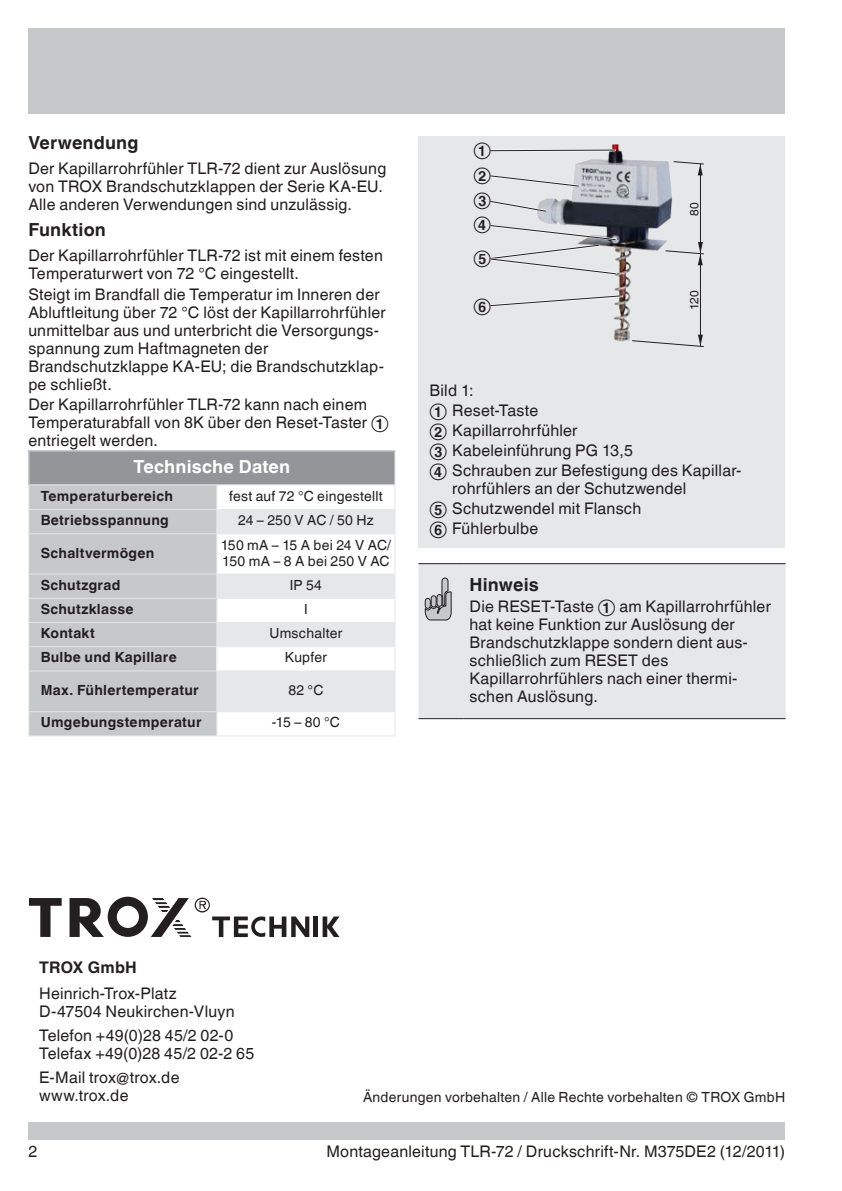
<style>
.page{position:relative;width:842px;height:1191px;background:#fff}
.page>*{position:absolute;margin:0;border:0;box-sizing:border-box;transform-origin:0 0}
.t1{font:700 18px "TROX Helvetica";letter-spacing:.01em;color:#231f20}
.t2{font:700 18px "TROX Helvetica";letter-spacing:.01em;color:#fff}
.t3{font:16px/18px "TROX Helvetica";letter-spacing:.015em;color:#231f20}
.t4{font:700 16px "TROX Helvetica";letter-spacing:.015em;color:#231f20}
.t5{font:14px/16px "TROX Helvetica";letter-spacing:.02em;color:#231f20}
.t6{font:700 14px "TROX Helvetica";letter-spacing:.02em;color:#231f20}
.t7{font:12px "TROX Helvetica";color:#231f20}
</style>
<div class="page">
<div style="left:28px;top:1123px;width:757px;height:17px;background:#c7c8ca"></div>
<div style="left:418px;top:136px;width:367px;height:411px;background:#e6e7e9"></div>
<div style="left:28px;top:28px;width:757px;height:85px;background:#c7c8ca"></div>
<svg style="left:29px;top:898px;width:33px;height:39px"></svg>
<hr style="left:314px;top:916px;width:4px;height:21px;background:#231f20">
<svg style="left:323px;top:916px;width:16px;height:21px"></svg>
<svg style="left:70px;top:896px;width:239px;height:41px"></svg>
<div style="left:29px;top:451px;width:366px;height:34px;background:#939598"></div>
<svg style="left:29px;top:485px;width:187px;height:250px;background:#c7c8ca"></svg>
<hr style="left:28px;top:450px;width:189px;height:1px;background:#e6e7e9">
<hr style="left:28px;top:451px;width:1px;height:33px;background:#e6e7e9">
<hr style="left:217px;top:450px;width:178px;height:1px;background:#e6e7e9">
<hr style="left:394px;top:451px;width:1px;height:33px;background:#e6e7e9">
<hr style="left:28px;top:484px;width:189px;height:1px;background:#e6e7e9">
<hr style="left:217px;top:484px;width:178px;height:1px;background:#e6e7e9">
<hr style="left:28px;top:509px;width:189px;height:1px;background:#e6e7e9">
<svg style="left:28px;top:485px;width:1px;height:48px"></svg>
<hr style="left:28px;top:533px;width:189px;height:1px;background:#e6e7e9">
<hr style="left:28px;top:534px;width:1px;height:39px;background:#e6e7e9">
<hr style="left:28px;top:573px;width:189px;height:1px;background:#e6e7e9">
<hr style="left:28px;top:598px;width:189px;height:1px;background:#e6e7e9">
<hr style="left:28px;top:622px;width:189px;height:1px;background:#e6e7e9">
<hr style="left:28px;top:646px;width:189px;height:1px;background:#e6e7e9">
<svg style="left:28px;top:574px;width:1px;height:96px"></svg>
<hr style="left:28px;top:670px;width:189px;height:1px;background:#e6e7e9">
<hr style="left:28px;top:671px;width:1px;height:40px;background:#e6e7e9">
<hr style="left:28px;top:711px;width:189px;height:1px;background:#e6e7e9">
<svg style="left:28px;top:712px;width:1px;height:23px"></svg>
<svg style="left:216px;top:485px;width:179px;height:250px"></svg>
<hr style="left:28px;top:735px;width:189px;height:1px;background:#e6e7e9">
<hr style="left:217px;top:735px;width:178px;height:1px;background:#e6e7e9">
<div style="left:418px;top:564px;width:368px;height:154px;background:#e6e7e9"></div>
<hr style="left:418px;top:563px;width:46px;height:1px;background:#231f20">
<hr style="left:464px;top:563px;width:322px;height:1px;background:#231f20">
<hr style="left:418px;top:718px;width:46px;height:1px;background:#231f20">
<hr style="left:464px;top:718px;width:322px;height:1px;background:#231f20">
<svg style="left:425px;top:577px;width:26px;height:43px"></svg>
<img style="left:537px;top:144px;width:135px;height:198px">
<hr style="left:491px;top:149px;width:124px;height:2px;background:#fff">
<hr style="left:491px;top:150px;width:124px;height:1px;background:#231f20">
<svg style="left:490px;top:174px;width:91px;height:14px"></svg>
<svg style="left:490px;top:199px;width:58px;height:14px"></svg>
<svg style="left:490px;top:294px;width:134px;height:13px"></svg>
<svg style="left:490px;top:224px;width:128px;height:52px"></svg>
<hr style="left:700px;top:164px;width:1px;height:182px;background:#231f20">
<svg style="left:673px;top:161px;width:31px;height:14px"></svg>
<svg style="left:632px;top:335px;width:72px;height:12px"></svg>
<svg style="left:665px;top:242px;width:39px;height:23px"></svg>
<p class="t1" style="left:28px;top:132px;width:112px">Verwendung</p>
<p class="t3" style="left:28px;top:159px;width:359px">Der Kapillarrohrfühler TLR-72 dient zur Auslösung von TROX Brandschutzklappen der Serie KA-EU.<br>Alle anderen Verwendungen sind unzulässig.</p>
<p class="t1" style="left:28px;top:219px;width:79px">Funktion</p>
<p class="t3" style="left:28px;top:246px;width:356px">Der Kapillarrohrfühler TLR-72 ist mit einem festen<br>Temperaturwert von 72 °C eingestellt.</p>
<p class="t3" style="left:28px;top:285px;width:359px">Steigt im Brandfall die Temperatur im Inneren der Abluftleitung über 72 °C löst der Kapillarrohrfühler unmittelbar aus und unterbricht die Versorgungs&shy;spannung zum Haftmagneten der Brandschutzklappe KA-EU; die Brandschutzklap&shy;pe schließt.</p>
<p class="t3" style="left:28px;top:396px;width:362px">Der Kapillarrohrfühler TLR-72 kann nach einem<br>Temperaturabfall von 8K über den Reset-Taster ① entriegelt werden.</p>
<p class="t2" style="left:134px;top:456px;width:158px">Technische Daten</p>
<p class="t6" style="left:41px;top:488px;width:134px">Temperaturbereich</p>
<p class="t5" style="left:229px;top:488px;width:155px">fest auf 72 °C eingestellt</p>
<p class="t6" style="left:41px;top:512px;width:130px">Betriebsspannung</p>
<p class="t5" style="left:238px;top:512px;width:137px">24 – 250 V AC / 50 Hz</p>
<p class="t6" style="left:41px;top:544px;width:115px">Schaltvermögen</p>
<p class="t5" style="left:221px;top:537px;width:172px">150 mA – 15 A bei 24 V AC/<br>150 mA – 8 A bei 250 V AC</p>
<p class="t6" style="left:41px;top:577px;width:81px">Schutzgrad</p>
<p class="t5" style="left:290px;top:577px;width:34px">IP 54</p>
<p class="t6" style="left:41px;top:601px;width:94px">Schutzklasse</p>
<p class="t5" style="left:304px;top:601px;width:5px">I</p>
<p class="t6" style="left:41px;top:625px;width:56px">Kontakt</p>
<p class="t5" style="left:269px;top:625px;width:74px">Umschalter</p>
<p class="t6" style="left:41px;top:649px;width:138px">Bulbe und Kapillare</p>
<p class="t5" style="left:285px;top:649px;width:44px">Kupfer</p>
<p class="t6" style="left:41px;top:682px;width:159px">Max. Fühlertemperatur</p>
<p class="t5" style="left:288px;top:682px;width:37px">82 °C</p>
<p class="t6" style="left:41px;top:714px;width:162px">Umgebungstemperatur</p>
<p class="t5" style="left:272px;top:714px;width:70px">-15 – 80 °C</p>
<p class="t3" style="left:473px;top:137px;width:19px;line-height:24.6px;text-align:justify">①<br>②<br>③<br>④</p>
<p class="t3" style="left:473px;top:248px;width:19px">⑤</p>
<p class="t3" style="left:473px;top:296px;width:19px">⑥</p>
<p class="t7" style="left:687px;top:216px;width:15px;rotate:-90deg">80</p>
<p class="t7" style="left:687px;top:310px;width:21px;rotate:-90deg">120</p>
<p class="t3" style="left:429px;top:380px;width:313px;line-height:20px">Bild 1:<br>① Reset-Taste<br>② Kapillarrohrfühler<br>③ Kabeleinführung PG 13,5<br>④ Schrauben zur Befestigung des Kapillar-</p>
<p class="t3" style="left:429px;top:478px;width:258px;line-height:20px;text-indent:23px">rohrfühlers an der Schutzwendel<br>⑤ Schutzwendel mit Flansch<br>⑥ Fühlerbulbe</p>
<p class="t1" style="left:469px;top:574px;width:71px">Hinweis</p>
<p class="t3" style="left:469px;top:597px;width:303px">Die RESET-Taste ① am Kapillarrohrfühler hat keine Funktion zur Auslösung der Brandschutzklappe sondern dient aus&shy;schließlich zum RESET des Kapillarrohrfühlers nach einer thermi&shy;schen Auslösung.</p>
<p class="t4" style="left:39px;top:958px;width:99px">TROX GmbH</p>
<p class="t3" style="left:39px;top:984px;width:197px">Heinrich-Trox-Platz<br>D-47504 Neukirchen-Vluyn</p>
<p class="t3" style="left:39px;top:1026px;width:217px">Telefon +49(0)28 45/2 02-0<br>Telefax +49(0)28 45/2 02-2 65</p>
<p class="t3" style="left:39px;top:1068px;width:142px">E-Mail trox@trox.de www.trox.de</p>
<p class="t5" style="left:363px;top:1088px;width:424px">Änderungen vorbehalten / Alle Rechte vorbehalten © TROX GmbH</p>
<p class="t3" style="left:28px;top:1142px;width:10px">2</p>
<p class="t3" style="left:326px;top:1142px;width:460px">Montageanleitung TLR-72 / Druckschrift-Nr. M375DE2 (12/2011)</p>
</div>
